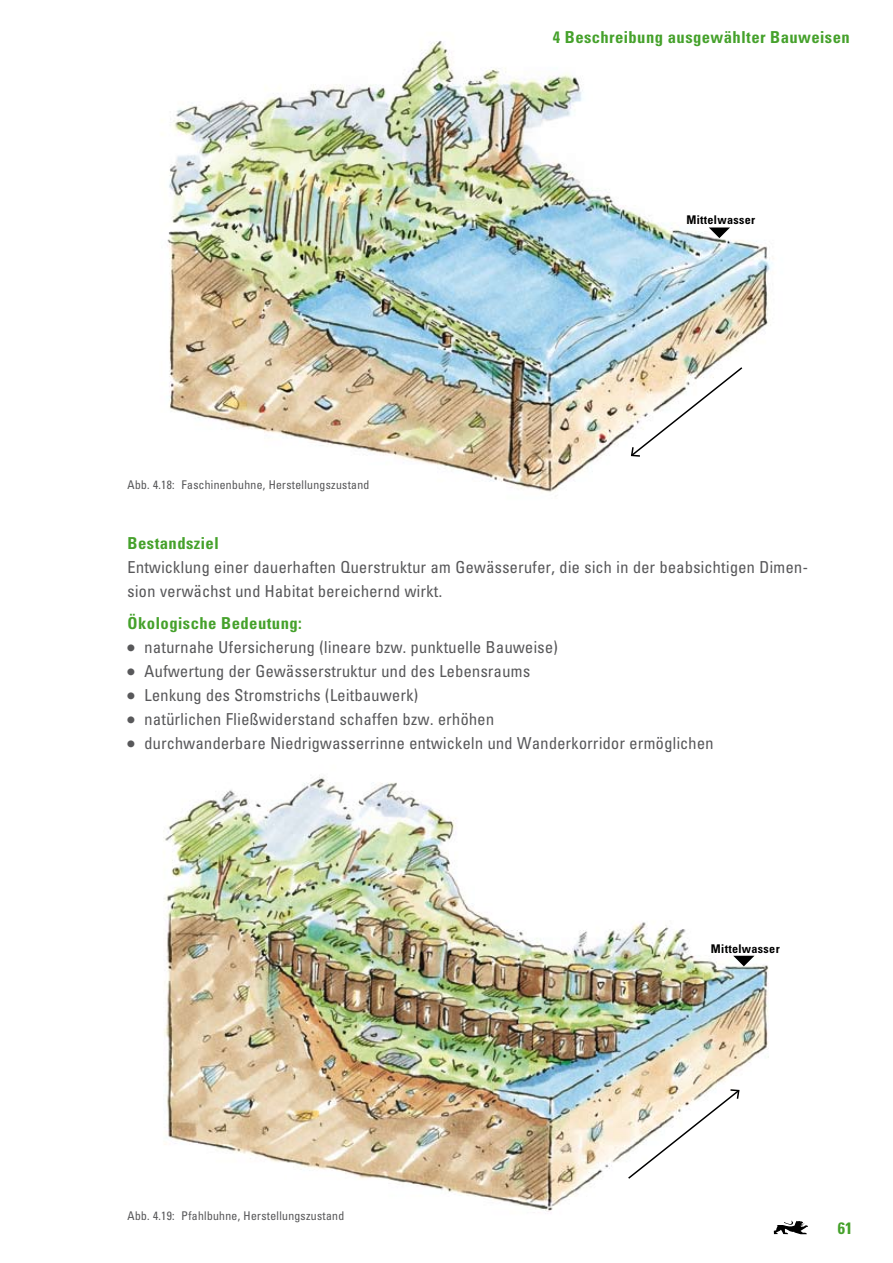
<style>
.page{position:relative;width:893px;height:1263px;background:#fff}
.page>*{position:absolute;margin:0;border:0;box-sizing:border-box;transform-origin:0 0}
.t1{font:condensed 16.5px/24px "Univers S";letter-spacing:.03em;color:#58585a}
.t2{font:700 condensed 16.5px "Univers S";letter-spacing:.03em;color:#45a12b}
.t3{font:condensed 12px "Univers S";letter-spacing:.03em;color:#58585a}
.t4{font:700 condensed 12px "Univers S";letter-spacing:.03em;color:#000}
.s1{font-size:22.5px}
</style>
<div class="page">
<svg style="left:774px;top:1220px;width:34px;height:14px"></svg>
<img style="left:163px;top:777px;width:621px;height:448px">
<img style="left:167px;top:41px;width:607px;height:451px">
<svg style="left:709px;top:227px;width:21px;height:11px"></svg>
<svg style="left:733px;top:956px;width:21px;height:10px"></svg>
<svg style="left:630px;top:366px;width:114px;height:92px"></svg>
<svg style="left:626px;top:1088px;width:115px;height:92px"></svg>
<p class="t2" style="left:553px;top:27px;width:298px">4 Beschreibung ausgewählter Bauweisen</p>
<p class="t3" style="left:128px;top:477px;width:243px">Abb. 4.18: Faschinenbuhne, Herstellungszustand</p>
<p class="t4" style="left:686px;top:213px;width:70px">Mittelwasser</p>
<p class="t2" style="left:128px;top:533px;width:93px">Bestandsziel</p>
<p class="t1" style="left:128px;top:555px;width:682px">Entwicklung einer dauerhaften Querstruktur am Gewässerufer, die sich in der beabsichtigen Dimen&shy;sion verwächst und Habitat bereichernd wirkt.</p>
<p class="t2" style="left:128px;top:614px;width:176px">Ökologische Bedeutung:</p>
<p class="t1" style="left:128px;top:636px;width:432px"><span class="s1">•</span> naturnahe Ufersicherung (lineare bzw. punktuelle Bauweise)</p>
<p class="t1" style="left:128px;top:660px;width:404px"><span class="s1">•</span> Aufwertung der Gewässerstruktur und des Lebensraums</p>
<p class="t1" style="left:128px;top:684px;width:292px"><span class="s1">•</span> Lenkung des Stromstrichs (Leitbauwerk)</p>
<p class="t1" style="left:128px;top:708px;width:368px"><span class="s1">•</span> natürlichen Fließwiderstand schaffen bzw. erhöhen</p>
<p class="t1" style="left:128px;top:732px;width:587px"><span class="s1">•</span> durchwanderbare Niedrigwasserrinne entwickeln und Wanderkorridor ermöglichen</p>
<p class="t3" style="left:128px;top:1208px;width:218px">Abb. 4.19: Pfahlbuhne, Herstellungszustand</p>
<p class="t4" style="left:711px;top:941px;width:70px">Mittelwasser</p>
<p class="t2" style="left:838px;top:1218px;width:16px">61</p>
</div>
